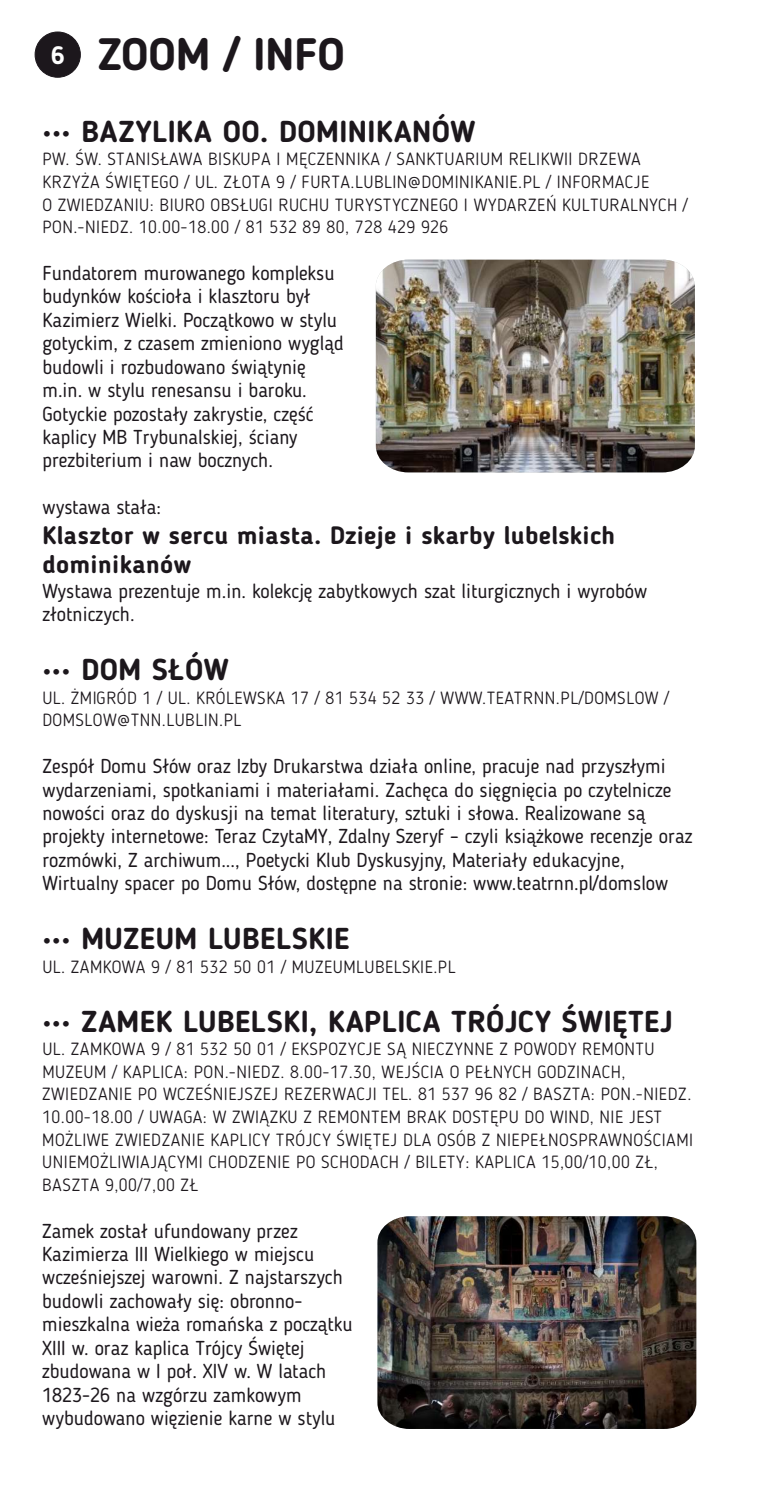
<style>
.page{position:relative;width:780px;height:1489px;background:#fff}
.page>*{position:absolute;margin:0;border:0;box-sizing:border-box;transform-origin:0 0}
.t1{font:700 45px "Blogger Sans";color:#1c171c}
.t2{font:700 30px "Blogger Sans";letter-spacing:.015em;color:#1c171c}
.t3{font:700 25px/29.5px "Blogger Sans";letter-spacing:.015em;color:#1c171c}
.t4{font:20px/23.5px "Blogger Sans";color:#1c171c}
.t5{font:300 17.5px/22.5px "Blogger Sans";letter-spacing:.03em;color:#1c171c}
</style>
<div class="page">
<div style="left:35px;top:32px;width:46px;height:45px;background:#1c171c;border:1px solid #1c171c;border-radius:50%"></div>
<img style="left:376px;top:260px;width:318px;height:212px">
<img style="left:377px;top:1216px;width:319px;height:212px">
<h1 class="t1" style="left:51px;top:36px;width:295px"><sup>6</sup> ZOOM / INFO</h1>
<h2 class="t2" style="left:43px;top:119px;width:434px">••• BAZYLIKA OO. DOMINIKANÓW</h2>
<p class="t5" style="left:42px;top:149px;width:647px">PW. ŚW. STANISŁAWA BISKUPA I MĘCZENNIKA / SANKTUARIUM RELIKWII DRZEWA KRZYŻA ŚWIĘTEGO / UL. ZŁOTA 9 / FURTA.LUBLIN@DOMINIKANIE.PL / INFORMACJE<br>O ZWIEDZANIU: BIURO OBSŁUGI RUCHU TURYSTYCZNEGO I WYDARZEŃ KULTURALNYCH / PON.-NIEDZ. 10.00-18.00 / 81 532 89 80, 728 429 926</p>
<p class="t4" style="left:42px;top:263px;width:303px">Fundatorem murowanego kompleksu budynków kościoła i klasztoru był Kazimierz Wielki. Początkowo w stylu gotyckim, z czasem zmieniono wygląd budowli i rozbudowano świątynię m.in. w stylu renesansu i baroku.<br>Gotyckie pozostały zakrystie, część kaplicy MB Trybunalskiej, ściany prezbiterium i naw bocznych.</p>
<p class="t4" style="left:42px;top:497px;width:120px">wystawa stała:</p>
<p class="t3" style="left:42px;top:522px;width:574px">Klasztor w sercu miasta. Dzieje i skarby lubelskich dominikanów</p>
<p class="t4" style="left:42px;top:581px;width:606px">Wystawa prezentuje m.in. kolekcję zabytkowych szat liturgicznych i wyrobów złotniczych.</p>
<h2 class="t2" style="left:42px;top:657px;width:188px">••• DOM SŁÓW</h2>
<p class="t5" style="left:42px;top:688px;width:628px">UL. ŻMIGRÓD 1 / UL. KRÓLEWSKA 17 / 81 534 52 33 / WWW.TEATRNN.PL/DOMSLOW /<br>DOMSLOW@TNN.LUBLIN.PL</p>
<p class="t4" style="left:42px;top:756px;width:651px">Zespół Domu Słów oraz Izby Drukarstwa działa online, pracuje nad przyszłymi wydarzeniami, spotkaniami i materiałami. Zachęca do sięgnięcia po czytelnicze nowości oraz do dyskusji na temat literatury, sztuki i słowa. Realizowane są projekty internetowe: Teraz CzytaMY, Zdalny Szeryf – czyli książkowe recenzje oraz rozmówki, Z archiwum..., Poetycki Klub Dyskusyjny, Materiały edukacyjne, Wirtualny spacer po Domu Słów, dostępne na stronie: www.teatrnn.pl/domslow</p>
<h2 class="t2" style="left:42px;top:926px;width:309px">••• MUZEUM LUBELSKIE</h2>
<p class="t5" style="left:42px;top:956px;width:414px">UL. ZAMKOWA 9 / 81 532 50 01 / MUZEUMLUBELSKIE.PL</p>
<h2 class="t2" style="left:42px;top:1008px;width:632px">••• ZAMEK LUBELSKI, KAPLICA TRÓJCY ŚWIĘTEJ</h2>
<p class="t5" style="left:42px;top:1039px;width:652px">UL. ZAMKOWA 9 / 81 532 50 01 / EKSPOZYCJE SĄ NIECZYNNE Z POWODY REMONTU MUZEUM / KAPLICA: PON.-NIEDZ. 8.00-17.30, WEJŚCIA O PEŁNYCH GODZINACH, ZWIEDZANIE PO WCZEŚNIEJSZEJ REZERWACJI TEL. 81 537 96 82 / BASZTA: PON.-NIEDZ.<br>10.00-18.00 / UWAGA: W ZWIĄZKU Z REMONTEM BRAK DOSTĘPU DO WIND, NIE JEST MOŻLIWE ZWIEDZANIE KAPLICY TRÓJCY ŚWIĘTEJ DLA OSÓB Z NIEPEŁNOSPRAWNOŚCIAMI UNIEMOŻLIWIAJĄCYMI CHODZENIE PO SCHODACH / BILETY: KAPLICA 15,00/10,00 ZŁ, BASZTA 9,00/7,00 ZŁ</p>
<p class="t4" style="left:42px;top:1220px;width:312px">Zamek został ufundowany przez Kazimierza III Wielkiego w miejscu wcześniejszej warowni. Z najstarszych budowli zachowały się: obronno&shy;mieszkalna wieża romańska z początku XIII w. oraz kaplica Trójcy Świętej zbudowana w I poł. XIV w. W latach 1823-26 na wzgórzu zamkowym wybudowano więzienie karne w stylu</p>
</div>
